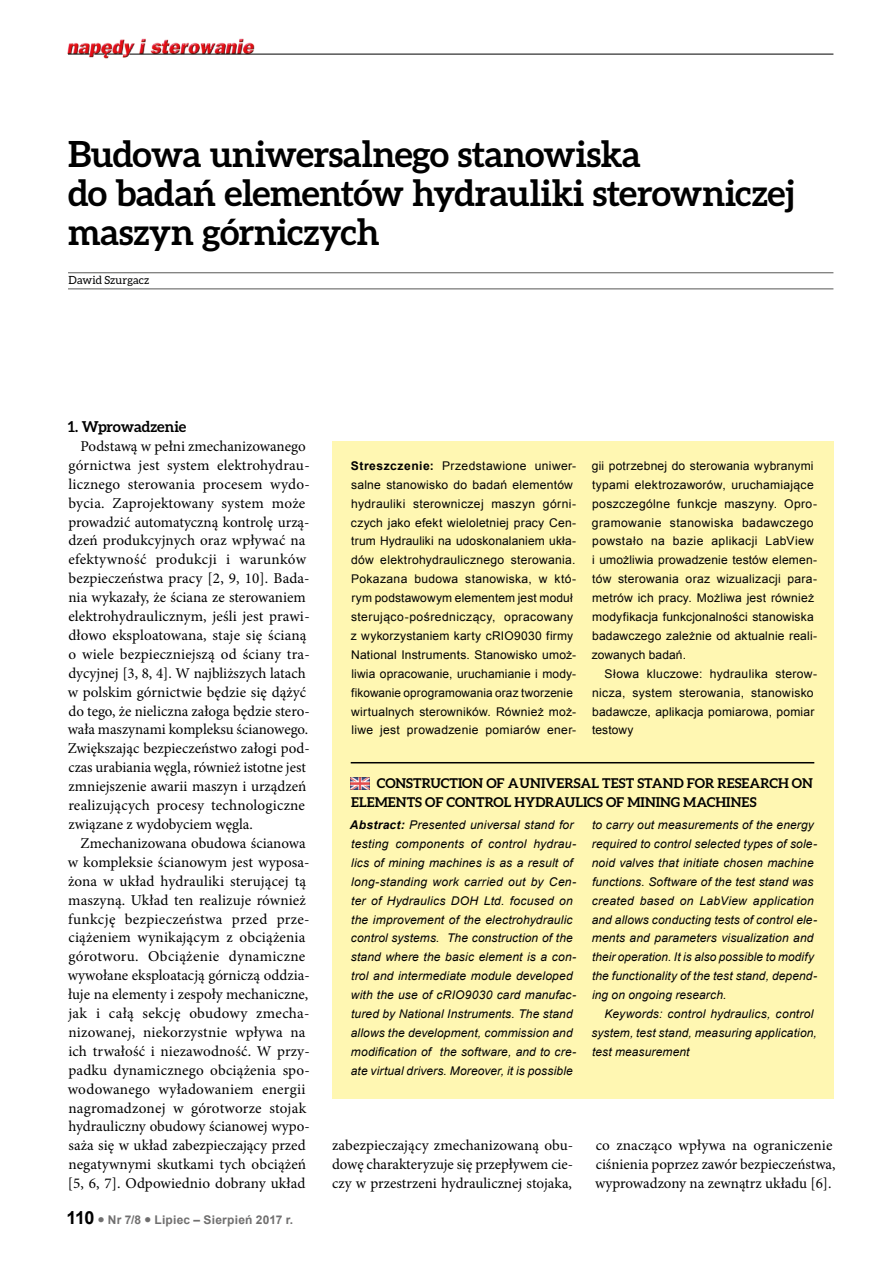
<style>
.page{position:relative;width:893px;height:1263px;background:#fff}
.page>*{position:absolute;margin:0;border:0;box-sizing:border-box;transform-origin:0 0}
.t1{font:700 36px/39px "Aleo";letter-spacing:-.01em;color:#000}
.t2{font:15px/18.9px "Minion Pro";letter-spacing:.005em;color:#000}
.t3{font:700 15px "Aleo";letter-spacing:-.005em;color:#000}
.t4{font:700 13.5px/18.9px "Aleo";letter-spacing:.005em;color:#000}
.t5{font:12px/18.9px "Arial";letter-spacing:.02em;color:#000}
.t6{font:italic 12px/18.9px "Arial";letter-spacing:.015em;color:#000}
.t7{font:700 12px "Arial";letter-spacing:.02em;color:#706f6f}
.t8{font:11.25px "Aleo";letter-spacing:.005em;color:#000}
.s1{font-size:18px;color:#000}
.s2{font-weight:700}
</style>
<div class="page">
<img style="left:67px;top:38px;width:190px;height:21px">
<hr style="left:129px;top:54px;width:704px;height:1px;background:#000">
<svg style="left:68px;top:54px;width:55px;height:1px"></svg>
<hr style="left:68px;top:272px;width:765px;height:1px;background:#575756">
<hr style="left:68px;top:289px;width:765px;height:1px;background:#575756">
<div style="left:332px;top:442px;width:501px;height:657px;background:#fff7b2"></div>
<hr style="left:351px;top:762px;width:463px;height:1px;background:#000">
<img style="left:351px;top:777px;width:19px;height:12px">
<h1 class="t1" style="left:68px;top:134px;width:728px">Budowa uniwersalnego stanowiska<br>do badań elementów hydrauliki sterowniczej maszyn górniczych</h1>
<p class="t8" style="left:69px;top:274px;width:82px">Dawid Szurgacz</p>
<p class="t3" style="left:68px;top:418px;width:120px">1. Wprowadzenie</p>
<p class="t2" style="left:68px;top:437px;width:243px;text-indent:13px">Podstawą w pełni zmechanizowanego górnictwa jest system elektrohydrau&shy;licznego sterowania procesem wydo&shy;bycia. Zaprojektowany system może prowadzić automatyczną kontrolę urzą&shy;dzeń produkcyjnych oraz wpływać na efektywność produkcji i warunków bezpieczeństwa pracy [2, 9, 10]. Bada&shy;nia wykazały, że ściana ze sterowaniem elektrohydraulicznym, jeśli jest prawi&shy;dłowo eksploatowana, staje się ścianą o wiele bezpieczniejszą od ściany tra&shy;dycyjnej [3, 8, 4]. W najbliższych latach w polskim górnictwie będzie się dążyć do tego, że nieliczna załoga będzie stero&shy;wała maszynami kompleksu ścianowego.<br>Zwiększając bezpieczeństwo załogi pod&shy;czas urabiania węgla, również istotne jest zmniejszenie awarii maszyn i urządzeń realizujących procesy technologiczne związane z wydobyciem węgla.</p>
<p class="t2" style="left:68px;top:834px;width:244px;text-align:center">Zmechanizowana obudowa ścianowa<br>w kompleksie ścianowym jest wyposa&shy;żona w układ hydrauliki sterującej tą maszyną. Układ ten realizuje również funkcję bezpieczeństwa przed prze&shy;ciążeniem wynikającym z obciążenia górotworu. Obciążenie dynamiczne wywołane eksploatacją górniczą oddzia&shy;łuje na elementy i zespoły mechaniczne, jak i całą sekcję obudowy zmecha&shy;nizowanej, niekorzystnie wpływa na ich trwałość i niezawodność. W przy&shy;padku dynamicznego obciążenia spo&shy;wodowanego wyładowaniem energii nagromadzonej w górotworze stojak hydrauliczny obudowy ścianowej wypo&shy;saża się w układ zabezpieczający przed negatywnymi skutkami tych obciążeń [5, 6, 7]. Odpowiednio dobrany układ</p>
<p class="t7" style="left:67px;top:1212px;width:228px"><span class="s1">110</span> ● Nr 7/8 ● Lipiec – Sierpień 2017 r.</p>
<p class="t5" style="left:351px;top:456px;width:227px"><span class="s2">Streszczenie:</span> Przedstawione uniwer&shy;salne stanowisko do badań elementów hydrauliki sterowniczej maszyn górni&shy;czych jako efekt wieloletniej pracy Cen&shy;trum Hydrauliki na udoskonalaniem ukła&shy;dów elektrohydraulicznego sterowania.<br>Pokazana budowa stanowiska, w któ&shy;rym podstawowym elementem jest moduł sterująco-pośredniczący, opracowany z wykorzystaniem karty cRIO9030 firmy National Instruments. Stanowisko umoż&shy;liwia opracowanie, uruchamianie i mody&shy;fikowanie oprogramowania oraz tworzenie wirtualnych sterowników. Również moż&shy;liwe jest prowadzenie pomiarów ener-</p>
<p class="t5" style="left:592px;top:456px;width:227px">gii potrzebnej do sterowania wybranymi typami elektrozaworów, uruchamiające poszczególne funkcje maszyny. Opro&shy;gramowanie stanowiska badawczego powstało na bazie aplikacji LabView i umożliwia prowadzenie testów elemen&shy;tów sterowania oraz wizualizacji para&shy;metrów ich pracy. Możliwa jest również modyfikacja funkcjonalności stanowiska badawczego zależnie od aktualnie reali&shy;zowanych badań.</p>
<p class="t5" style="left:592px;top:664px;width:227px;text-indent:12px">Słowa kluczowe: hydraulika sterow&shy;nicza, system sterowania, stanowisko badawcze, aplikacja pomiarowa, pomiar testowy</p>
<p class="t4" style="left:351px;top:774px;width:463px;text-indent:26px">Construction of a universal test stand for research on elements of control hydraulics of mining machines</p>
<p class="t6" style="left:350px;top:815px;width:228px"><span class="s2">Abstract:</span> Presented universal stand for testing components of control hydrau&shy;lics of mining machines is as a result of long-standing work carried out by Cen&shy;ter of Hydraulics DOH Ltd. focused on the improvement of the electrohydraulic control systems. The construction of the stand where the basic element is a con&shy;trol and intermediate module developed with the use of cRIO9030 card manufac&shy;tured by National Instruments. The stand allows the development, commission and modification of the software, and to cre&shy;ate virtual drivers. Moreover, it is possible</p>
<p class="t6" style="left:592px;top:815px;width:227px">to carry out measurements of the energy required to control selected types of sole&shy;noid valves that initiate chosen machine functions. Software of the test stand was created based on LabView application and allows conducting tests of control ele&shy;ments and parameters visualization and their operation. It is also possible to modify the functionality of the test stand, depend&shy;ing on ongoing research.</p>
<p class="t6" style="left:592px;top:1004px;width:227px;text-indent:13px">Keywords: control hydraulics, control system, test stand, measuring application, test measurement</p>
<p class="t2" style="left:332px;top:1136px;width:243px;text-align:justify">zabezpieczający zmechanizowaną obu&shy;dowę charakteryzuje się przepływem cie&shy;czy w przestrzeni hydraulicznej stojaka,</p>
<p class="t2" style="left:595px;top:1136px;width:242px">co znacząco wpływa na ograniczenie ciśnienia poprzez zawór bezpieczeństwa, wyprowadzony na zewnątrz układu [6].</p>
</div>
